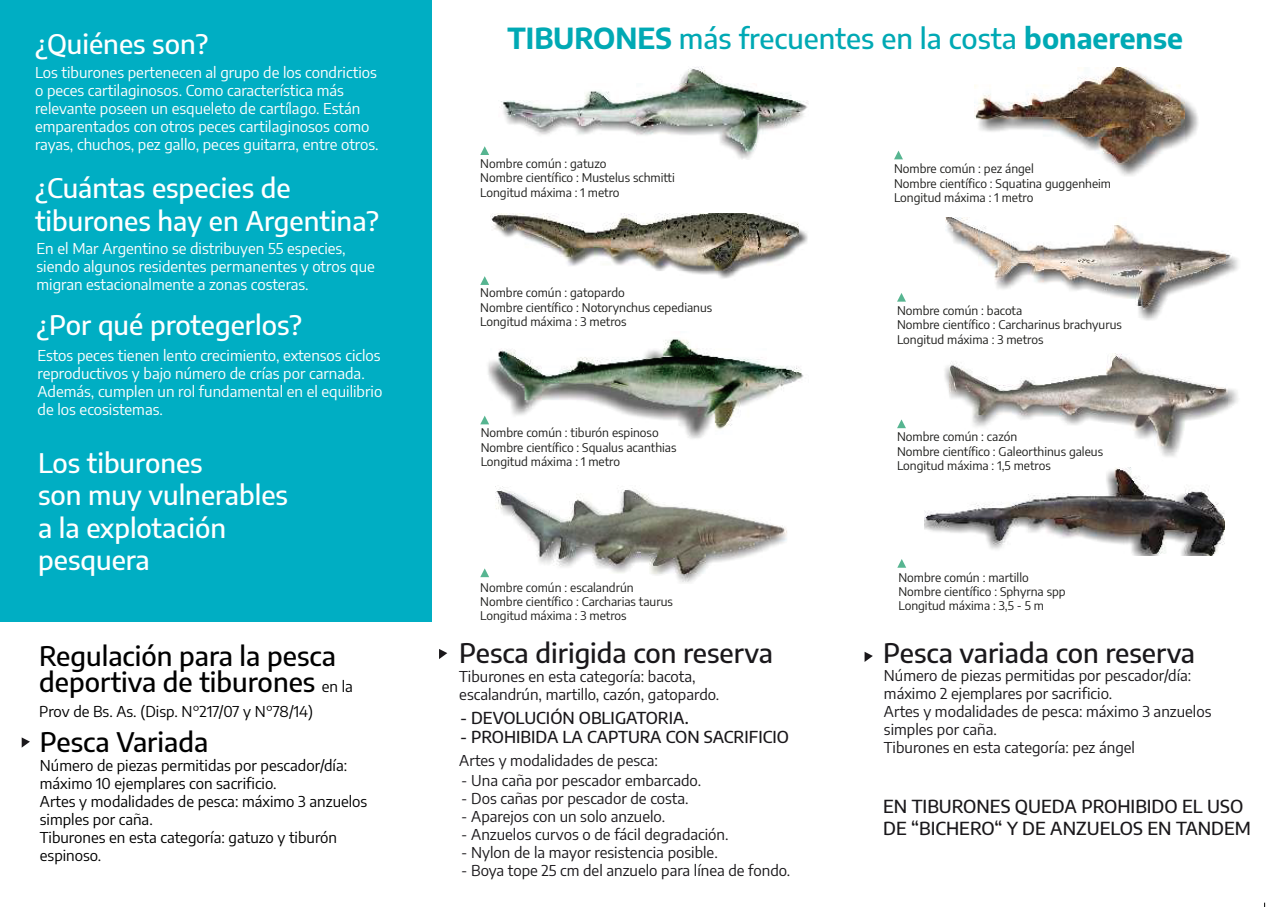
<style>
.page{position:relative;width:1277px;height:907px;background:#fff}
.page>*{position:absolute;margin:0;border:0;box-sizing:border-box;transform-origin:0 0}
.t1{font:500 28.5px "Encode Sans";color:#00a9b4}
.t2{font:500 27px/32.4px "Encode Sans";color:#fff}
.t3{font:500 27px/25.5px "Encode Sans";color:#000}
.t4{font:500 27px "Encode Sans";color:#1a181b}
.t5{font:500 18px/21.6px "Encode Sans";color:#1a181b}
.t6{font:500 16.5px "Encode Sans";color:#1a181b}
.t7{font:15px/18px "Encode Sans";color:#fff}
.t8{font:15px/18px "Encode Sans";color:#1a181b}
.t9{font:15px/18px "Encode Sans";color:#000}
.t10{font:12px/14.4px "Encode Sans";color:#1c1c1a}
.s1{font-weight:400;font-size:15px}
.s2{font-weight:700}
</style>
<div class="page">
<div style="left:0;top:0;width:486px;height:625px;background:#00aec3"></div>
<div style="left:0;top:623px;width:438px;height:284px;background:#fff"></div>
<div style="left:432px;top:0;width:845px;height:907px;background:#fff"></div>
<img style="left:656px;top:229px;width:152px;height:50px">
<img style="left:490px;top:213px;width:309px;height:57px">
<img style="left:495px;top:486px;width:292px;height:97px">
<img style="left:490px;top:339px;width:314px;height:98px">
<img style="left:944px;top:365px;width:294px;height:92px">
<img style="left:950px;top:353px;width:277px;height:99px">
<img style="left:501px;top:66px;width:307px;height:93px">
<img style="left:1112px;top:99px;width:87px;height:77px">
<img style="left:974px;top:68px;width:210px;height:96px">
<img style="left:1138px;top:257px;width:100px;height:63px">
<img style="left:945px;top:217px;width:288px;height:93px">
<img style="left:924px;top:468px;width:300px;height:87px">
<svg style="left:480px;top:146px;width:9px;height:9px"></svg>
<svg style="left:480px;top:276px;width:9px;height:9px"></svg>
<svg style="left:480px;top:415px;width:9px;height:9px"></svg>
<svg style="left:480px;top:568px;width:9px;height:9px"></svg>
<svg style="left:894px;top:151px;width:9px;height:8px"></svg>
<svg style="left:897px;top:293px;width:9px;height:9px"></svg>
<svg style="left:897px;top:419px;width:9px;height:9px"></svg>
<svg style="left:897px;top:559px;width:9px;height:8px"></svg>
<svg style="left:22px;top:737px;width:8px;height:10px"></svg>
<svg style="left:864px;top:651px;width:9px;height:11px"></svg>
<svg style="left:439px;top:649px;width:8px;height:10px"></svg>
<div style="left:909px;top:465px;width:140px;height:27px;background:#fff"></div>
<h2 class="t2" style="left:35px;top:27px;width:175px">¿Quiénes son?</h2>
<p class="t7" style="left:35px;top:63px;width:345px">Los tiburones pertenecen al grupo de los condrictios o peces cartilaginosos. Como característica más relevante poseen un esqueleto de cartílago. Están emparentados con otros peces cartilaginosos como rayas, chuchos, pez gallo, peces guitarra, entre otros.</p>
<h2 class="t2" style="left:35px;top:171px;width:345px">¿Cuántas especies de tiburones hay en Argentina?</h2>
<p class="t7" style="left:37px;top:238px;width:340px">En el Mar Argentino se distribuyen 55 especies, siendo algunos residentes permanentes y otros que migran estacionalmente a zonas costeras.</p>
<h2 class="t2" style="left:37px;top:307px;width:267px">¿Por qué protegerlos?</h2>
<p class="t7" style="left:38px;top:345px;width:346px">Estos peces tienen lento crecimiento, extensos ciclos reproductivos y bajo número de crías por carnada.<br>Además, cumplen un rol fundamental en el equilibrio de los ecosistemas.</p>
<h2 class="t2" style="left:38px;top:445px;width:251px">Los tiburones<br>son muy vulnerables a la explotación pesquera</h2>
<h2 class="t3" style="left:39px;top:642px;width:315px">Regulación para la pesca deportiva de tiburones <span class="s1">en la</span></h2>
<p class="t9" style="left:39px;top:701px;width:275px">Prov de Bs. As. (Disp. N°217/07 y N°78/14)</p>
<h2 class="t3" style="left:40px;top:727px;width:170px">Pesca Variada</h2>
<p class="t9" style="left:40px;top:755px;width:329px">Número de piezas permitidas por pescador/día: máximo 10 ejemplares con sacrificio.<br>Artes y modalidades de pesca: máximo 3 anzuelos simples por caña.<br>Tiburones en esta categoría: gatuzo y tiburón espinoso.</p>
<h1 class="t1" style="left:507px;top:18px;width:677px"><span class="s2">TIBURONES</span> más frecuentes en la costa <span class="s2">bonaerense</span></h1>
<p class="t10" style="left:480px;top:156px;width:196px">Nombre común : gatuzo<br>Nombre científico : Mustelus schmitti<br>Longitud máxima : 1 metro</p>
<p class="t10" style="left:894px;top:161px;width:218px">Nombre común : pez ángel<br>Nombre científico : Squatina guggenheim<br>Longitud máxima : 1 metro</p>
<p class="t10" style="left:480px;top:285px;width:233px">Nombre común : gatopardo<br>Nombre científico : Notorynchus cepedianus<br>Longitud máxima : 3 metros</p>
<p class="t10" style="left:481px;top:425px;width:197px">Nombre común : tiburón espinoso<br>Nombre científico : Squalus acanthias<br>Longitud máxima : 1 metro</p>
<p class="t10" style="left:480px;top:579px;width:194px">Nombre común : escalandrún<br>Nombre científico : Carcharias taurus<br>Longitud máxima : 3 metros</p>
<h2 class="t4" style="left:459px;top:634px;width:315px">Pesca dirigida con reserva</h2>
<p class="t8" style="left:459px;top:666px;width:262px">Tiburones en esta categoría: bacota, escalandrún, martillo, cazón, gatopardo.</p>
<h3 class="t6" style="left:460px;top:705px;width:230px">- DEVOLUCIÓN OBLIGATORIA.</h3>
<h3 class="t6" style="left:460px;top:725px;width:330px">- PROHIBIDA LA CAPTURA CON SACRIFICIO</h3>
<p class="t8" style="left:459px;top:750px;width:200px">Artes y modalidades de pesca:</p>
<p class="t8" style="left:461px;top:770px;width:241px">- Una caña por pescador embarcado.</p>
<p class="t8" style="left:461px;top:788px;width:229px">- Dos cañas por pescador de costa.</p>
<p class="t8" style="left:461px;top:806px;width:205px">- Aparejos con un solo anzuelo.</p>
<p class="t8" style="left:461px;top:824px;width:269px">- Anzuelos curvos o de fácil degradación.</p>
<p class="t8" style="left:461px;top:842px;width:258px">- Nylon de la mayor resistencia posible.</p>
<p class="t8" style="left:461px;top:860px;width:331px">- Boya tope 25 cm del anzuelo para línea de fondo.</p>
<p class="t10" style="left:897px;top:303px;width:226px">Nombre común : bacota<br>Nombre científico : Carcharinus brachyurus<br>Longitud máxima : 3 metros</p>
<p class="t10" style="left:897px;top:429px;width:207px">Nombre común : cazón<br>Nombre científico : Galeorthinus galeus<br>Longitud máxima : 1,5 metros</p>
<p class="t10" style="left:898px;top:569px;width:169px">Nombre común : martillo<br>Nombre científico : Sphyrna spp<br>Longitud máxima : 3,5 - 5 m</p>
<h2 class="t4" style="left:883px;top:634px;width:313px">Pesca variada con reserva</h2>
<p class="t8" style="left:884px;top:665px;width:329px">Número de piezas permitidas por pescador/día: máximo 2 ejemplares por sacrificio.<br>Artes y modalidades de pesca: máximo 3 anzuelos simples por caña.<br>Tiburones en esta categoría: pez ángel</p>
<h3 class="t5" style="left:883px;top:794px;width:369px">EN TIBURONES QUEDA PROHIBIDO EL USO<br>DE “BICHERO“ Y DE ANZUELOS EN TANDEM</h3>
</div>
